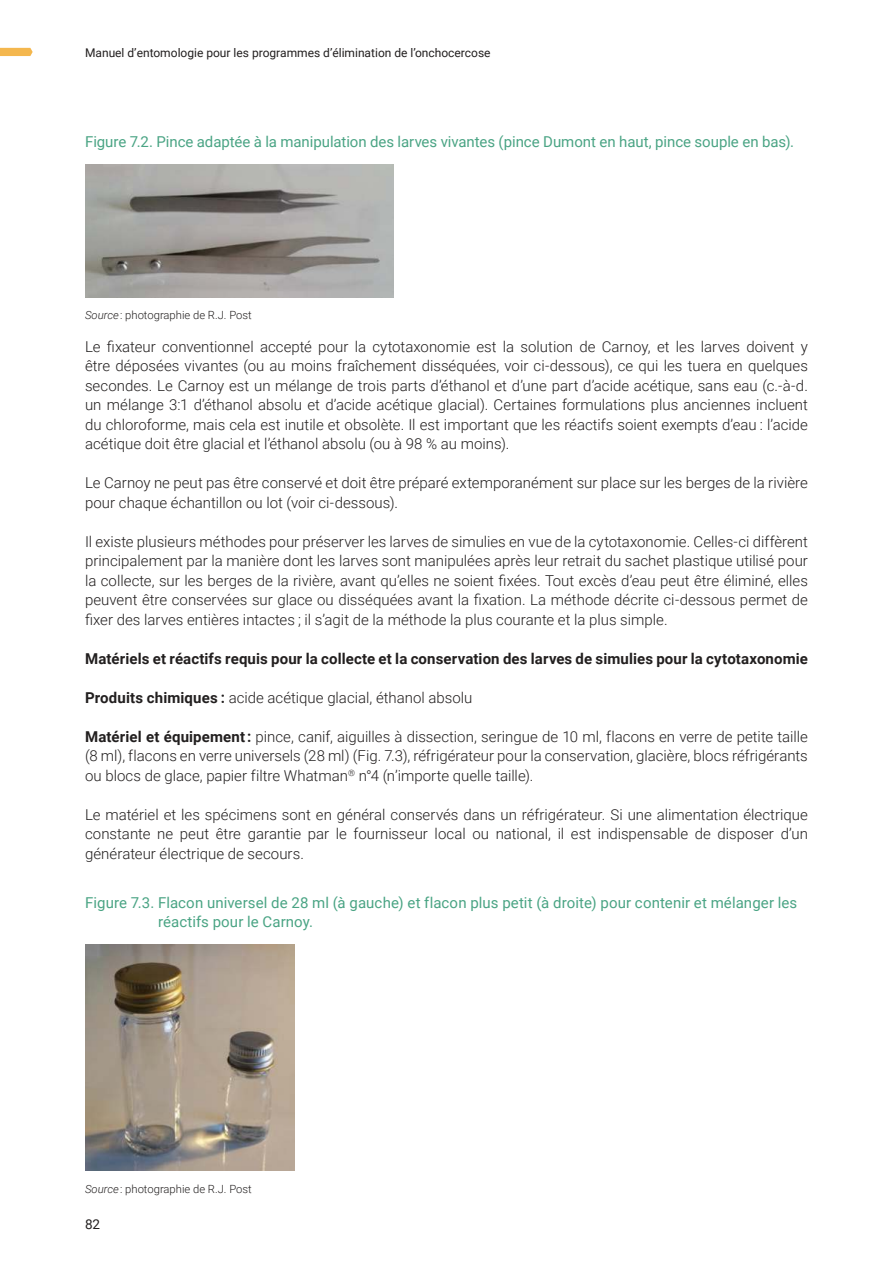
<style>
.page{position:relative;width:893px;height:1263px;background:#fff}
.page>*{position:absolute;margin:0;border:0;box-sizing:border-box;transform-origin:0 0}
.t1{font:300 15px/19.5px "Roboto";color:#221f1f;text-align:justify}
.t2{font:15px/19.5px "Roboto";color:#4aa484}
.t3{font:700 15px "Roboto";letter-spacing:.01em;color:#221f1f}
.t4{font:13.5px "Roboto";color:#221f1f}
.t5{font:12px "Roboto";color:#221f1f}
.t6{font:300 11.25px "Roboto";color:#221f1f}
.s1{font-style:italic}
.s2{font-weight:700}
</style>
<div class="page">
<svg style="left:0;top:48px;width:33px;height:8px"></svg>
<img style="left:85px;top:164px;width:308px;height:133px">
<img style="left:85px;top:944px;width:209px;height:227px">
<p class="t5" style="left:85px;top:47px;width:407px">Manuel d’entomologie pour les programmes d’élimination de l’onchocercose</p>
<p class="t2" style="left:85px;top:131px;width:711px">Figure 7.2. Pince adaptée à la manipulation des larves vivantes (pince Dumont en haut, pince souple en bas).</p>
<p class="t6" style="left:85px;top:310px;width:168px"><span class="s1">Source</span> : photographie de R.J. Post</p>
<p class="t1" style="left:85px;top:336px;width:724px">Le fixateur conventionnel accepté pour la cytotaxonomie est la solution de Carnoy, et les larves doivent y être déposées vivantes (ou au moins fraîchement disséquées, voir ci-dessous), ce qui les tuera en quelques secondes. Le Carnoy est un mélange de trois parts d’éthanol et d’une part d’acide acétique, sans eau (c.-à-d. un mélange 3:1 d’éthanol absolu et d’acide acétique glacial). Certaines formulations plus anciennes incluent du chloroforme, mais cela est inutile et obsolète. Il est important que les réactifs soient exempts d’eau : l’acide acétique doit être glacial et l’éthanol absolu (ou à 98 % au moins).</p>
<p class="t1" style="left:85px;top:474px;width:724px">Le Carnoy ne peut pas être conservé et doit être préparé extemporanément sur place sur les berges de la rivière pour chaque échantillon ou lot (voir ci-dessous).</p>
<p class="t1" style="left:85px;top:533px;width:724px">Il existe plusieurs méthodes pour préserver les larves de simulies en vue de la cytotaxonomie. Celles-ci diffèrent principalement par la manière dont les larves sont manipulées après leur retrait du sachet plastique utilisé pour la collecte, sur les berges de la rivière, avant qu’elles ne soient fixées. Tout excès d’eau peut être éliminé, elles peuvent être conservées sur glace ou disséquées avant la fixation. La méthode décrite ci-dessous permet de fixer des larves entières intactes ; il s’agit de la méthode la plus courante et la plus simple.</p>
<p class="t3" style="left:85px;top:652px;width:724px">Matériels et réactifs requis pour la collecte et la conservation des larves de simulies pour la cytotaxonomie</p>
<p class="t1" style="left:85px;top:689px;width:389px"><span class="s2">Produits chimiques :</span> acide acétique glacial, éthanol absolu</p>
<p class="t1" style="left:85px;top:726px;width:724px"><span class="s2">Matériel et équipement :</span> pince, canif, aiguilles à dissection, seringue de 10 ml, flacons en verre de petite taille (8 ml), flacons en verre universels (28 ml) (Fig. 7.3), réfrigérateur pour la conservation, glacière, blocs réfrigérants ou blocs de glace, papier filtre Whatman<sup>®</sup> n°4 (n’importe quelle taille).</p>
<p class="t1" style="left:85px;top:806px;width:724px">Le matériel et les spécimens sont en général conservés dans un réfrigérateur. Si une alimentation électrique constante ne peut être garantie par le fournisseur local ou national, il est indispensable de disposer d’un générateur électrique de secours.</p>
<p class="t2" style="left:158px;top:892px;width:641px;text-indent:-73px">Figure 7.3. Flacon universel de 28 ml (à gauche) et flacon plus petit (à droite) pour contenir et mélanger les réactifs pour le Carnoy.</p>
<p class="t6" style="left:85px;top:1184px;width:168px"><span class="s1">Source</span> : photographie de R.J. Post</p>
<p class="t4" style="left:85px;top:1215px;width:17px">82</p>
</div>
